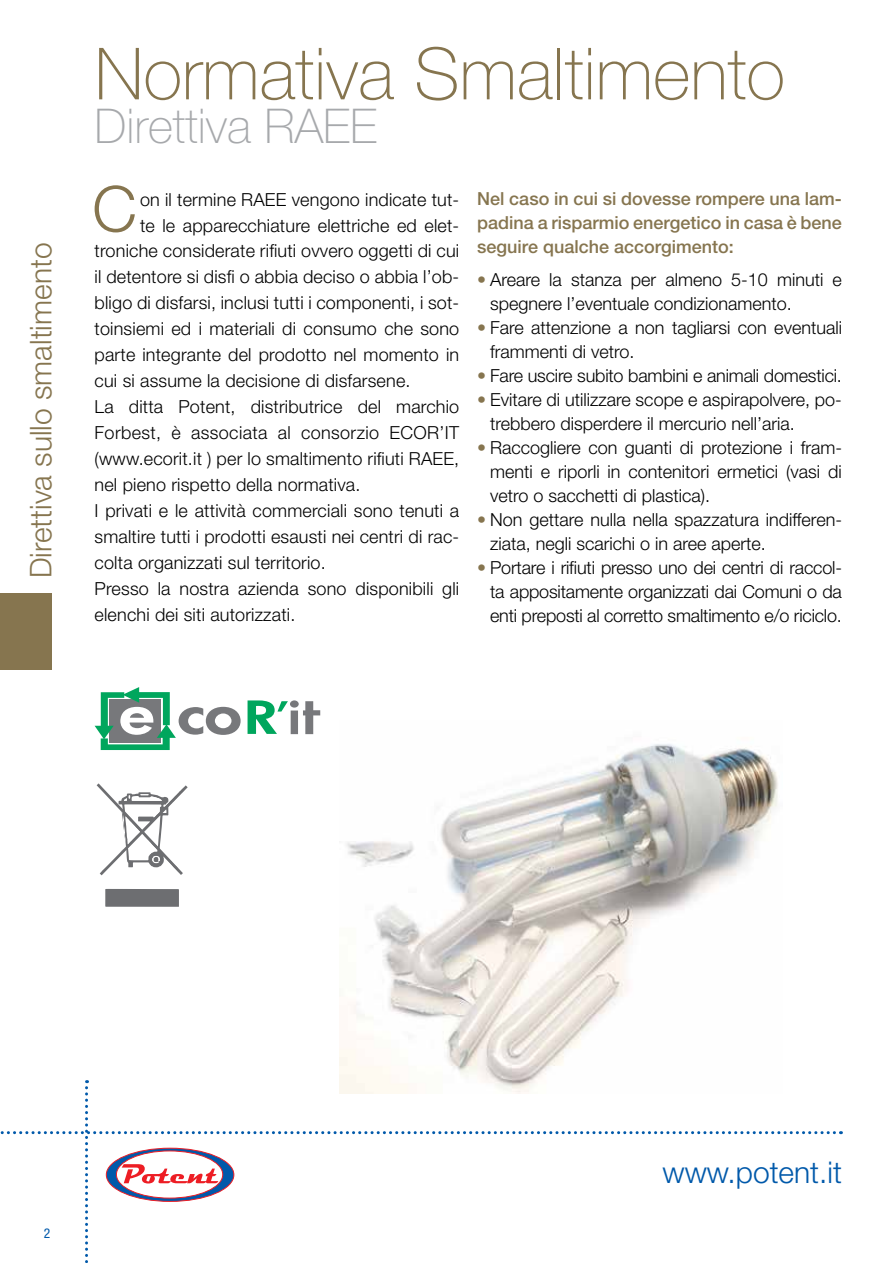
<style>
.page{position:relative;width:893px;height:1263px;background:#fff}
.page>*{position:absolute;margin:0;border:0;box-sizing:border-box;transform-origin:0 0}
.t1{font:100 72px "Helvetica Neue";color:#86754f}
.t2{font:300 63.45px "Helvetica Neue";color:#86754f}
.t3{font:100 48px "Helvetica Neue";color:#a7a9ac}
.t4{font:300 30px "Helvetica Neue";color:#86754f}
.t5{font:300 30px "Helvetica Neue";color:#0059aa}
.t6{font:300 18px/24px "Helvetica Neue";letter-spacing:.01em;color:#000}
.t7{font:500 18px/24px "Helvetica Neue";color:#86754f;text-align:justify}
.t8{font:300 18px "Helvetica Neue";letter-spacing:-.01em;color:#000}
.t9{font:condensed 13.5px "Helvetica Neue";color:#0059aa}
.s1{color:#86754f}
</style>
<div class="page">
<img style="left:339px;top:744px;width:439px;height:336px">
<div style="left:0;top:593px;width:51px;height:77px;background:#86754f"></div>
<svg style="left:0;top:1080px;width:834px;height:183px"></svg>
<svg style="left:248px;top:700px;width:72px;height:34px"></svg>
<svg style="left:95px;top:687px;width:146px;height:63px"></svg>
<svg style="left:105px;top:889px;width:74px;height:18px"></svg>
<svg style="left:97px;top:783px;width:91px;height:92px"></svg>
<h3 class="t4" style="left:23px;top:578px;width:337px;rotate:-90deg">Direttiva sullo smaltimento</h3>
<h1 class="t1" style="left:95px;top:33px;width:692px">Normativa Smaltimento</h1>
<h3 class="t3" style="left:95px;top:98px;width:284px">Direttiva RAEE</h3>
<h2 class="t2" style="left:92px;top:170px;width:46px">C</h2>
<p class="t6" style="left:140px;top:187px;width:321px">on il termine RAEE vengono indicate tut-</p>
<p class="t6" style="left:140px;top:213px;width:321px">te le apparecchiature elettriche ed elet-</p>
<p class="t6" style="left:95px;top:239px;width:366px">troniche considerate rifiuti ovvero oggetti di cui</p>
<p class="t6" style="left:95px;top:265px;width:366px">il detentore si disfi o abbia deciso o abbia l’ob-</p>
<p class="t6" style="left:95px;top:291px;width:366px">bligo di disfarsi, inclusi tutti i componenti, i sot-</p>
<p class="t6" style="left:95px;top:317px;width:366px">toinsiemi ed i materiali di consumo che sono</p>
<p class="t6" style="left:95px;top:342px;width:366px">parte integrante del prodotto nel momento in</p>
<p class="t6" style="left:95px;top:368px;width:317px">cui si assume la decisione di disfarsene.</p>
<p class="t6" style="left:95px;top:394px;width:366px">La ditta Potent, distributrice del marchio</p>
<p class="t6" style="left:95px;top:420px;width:366px">Forbest, è associata al consorzio ECOR’IT</p>
<p class="t6" style="left:95px;top:446px;width:366px">(www.ecorit.it ) per lo smaltimento rifiuti RAEE,</p>
<p class="t6" style="left:95px;top:472px;width:267px">nel pieno rispetto della normativa.</p>
<p class="t6" style="left:95px;top:498px;width:366px">I privati e le attività commerciali sono tenuti a</p>
<p class="t6" style="left:95px;top:524px;width:366px">smaltire tutti i prodotti esausti nei centri di rac-</p>
<p class="t6" style="left:95px;top:550px;width:233px">colta organizzati sul territorio.</p>
<p class="t6" style="left:95px;top:576px;width:366px">Presso la nostra azienda sono disponibili gli</p>
<p class="t6" style="left:95px;top:602px;width:202px">elenchi dei siti autorizzati.</p>
<p class="t7" style="left:477px;top:187px;width:366px">Nel caso in cui si dovesse rompere una lam&shy;padina a risparmio energetico in casa è bene seguire qualche accorgimento:</p>
<p class="t6" style="left:490px;top:267px;width:353px;text-indent:-13px"><span class="s1">•</span> Areare la stanza per almeno 5-10 minuti e spegnere l’eventuale condizionamento.</p>
<p class="t6" style="left:490px;top:315px;width:353px;text-indent:-13px"><span class="s1">•</span> Fare attenzione a non tagliarsi con eventuali frammenti di vetro.</p>
<p class="t8" style="left:477px;top:365px;width:366px"><span class="s1">•</span> Fare uscire subito bambini e animali domestici.</p>
<p class="t6" style="left:490px;top:387px;width:353px;text-indent:-13px"><span class="s1">•</span> Evitare di utilizzare scope e aspirapolvere, po&shy;trebbero disperdere il mercurio nell’aria.</p>
<p class="t6" style="left:490px;top:435px;width:353px;text-align:justify;text-indent:-13px"><span class="s1">•</span> Raccogliere con guanti di protezione i fram&shy;menti e riporli in contenitori ermetici (vasi di vetro o sacchetti di plastica).</p>
<p class="t6" style="left:490px;top:507px;width:353px;text-indent:-13px"><span class="s1">•</span> Non gettare nulla nella spazzatura indifferen&shy;ziata, negli scarichi o in aree aperte.</p>
<p class="t6" style="left:490px;top:555px;width:353px;text-align:justify;text-indent:-13px"><span class="s1">•</span> Portare i rifiuti presso uno dei centri di raccol&shy;ta appositamente organizzati dai Comuni o da enti preposti al corretto smaltimento e/o riciclo.</p>
<p class="t9" style="left:44px;top:1226px;width:8px">2</p>
<h3 class="t5" style="left:662px;top:1154px;width:181px">www.potent.it</h3>
</div>
